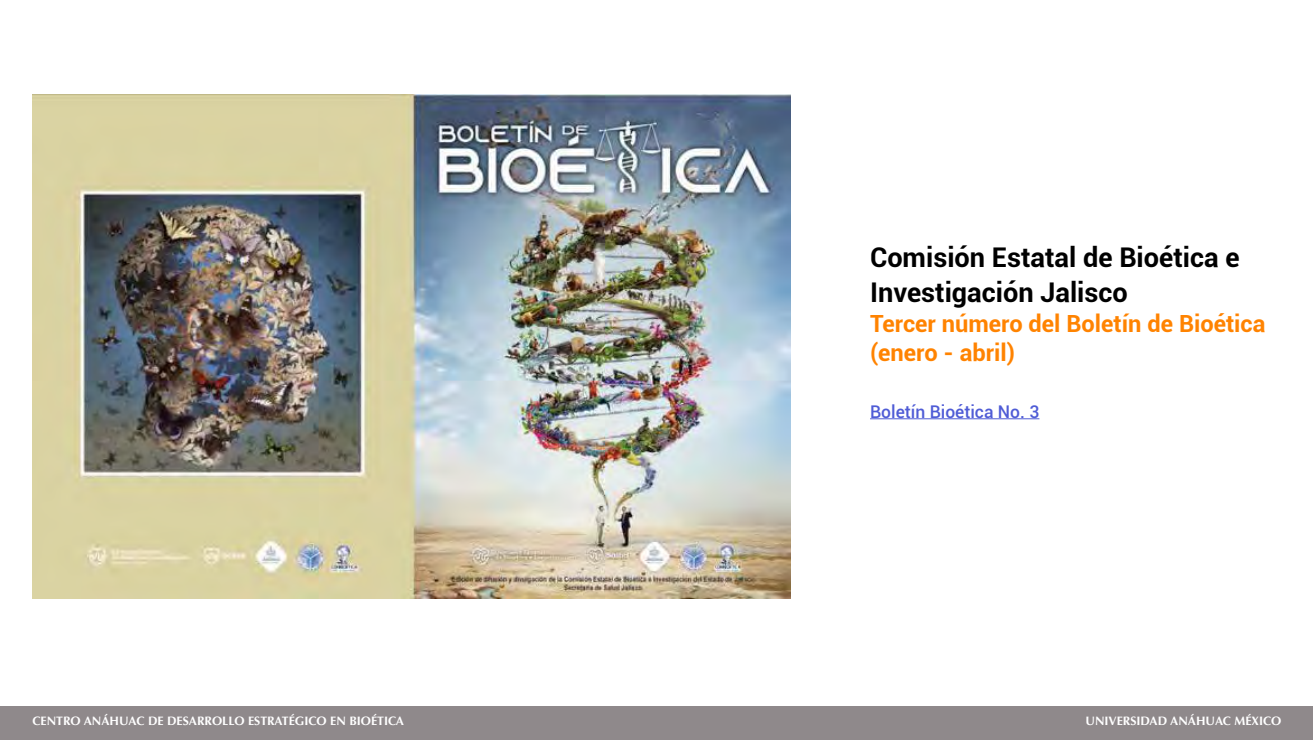
<style>
.page{position:relative;width:1313px;height:740px;background:#fff}
.page>*{position:absolute;margin:0;border:0;box-sizing:border-box;transform-origin:0 0}
.t1{font:700 27.12px/35px "Roboto";color:#000}
.t2{font:700 23.62px/29.8px "Roboto";color:#ff8300}
.t3{font:500 17.5px "Roboto";color:#4f5cd6}
.t4{font:700 12.25px "Optima";color:#fff}
</style>
<div class="page">
<div style="left:0;top:706px;width:1312px;height:33px;background:#8f898b"></div>
<img style="left:32px;top:94px;width:758px;height:504px">
<hr style="left:870px;top:418px;width:169px;height:1px;background:#4f5cd6">
<h1 class="t1" style="left:870px;top:238px;width:371px">Comisión Estatal de Bioética e<br>Investigación Jalisco</h1>
<h2 class="t2" style="left:870px;top:307px;width:397px">Tercer número del Boletín de Bioética (enero - abril)</h2>
<h3 class="t3" style="left:870px;top:399px;width:171px">Boletín Bioética No. 3</h3>
<p class="t4" style="left:32px;top:714px;width:373px">CENTRO ANÁHUAC DE DESARROLLO ESTRATÉGICO EN BIOÉTICA</p>
<p class="t4" style="left:1085px;top:714px;width:197px">UNIVERSIDAD ANÁHUAC MÉXICO</p>
</div>
